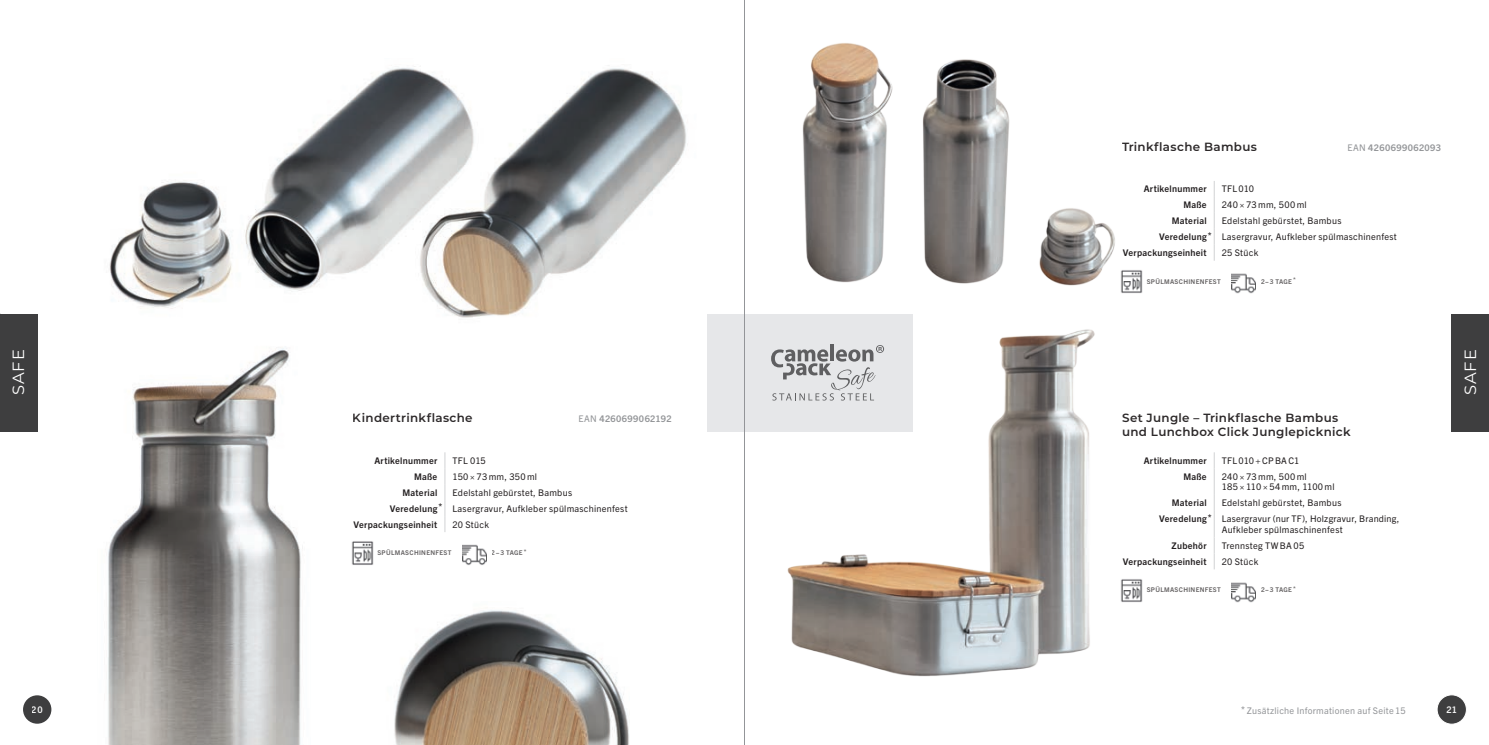
<style>
.page{position:relative;width:1489px;height:745px;background:#fff}
.page>*{position:absolute;margin:0;border:0;box-sizing:border-box;transform-origin:0 0}
.t1{font:16.25px "Montserrat";letter-spacing:.07em;color:#fff}
.t2{font:600 11.88px/14.1px "Montserrat";letter-spacing:.025em;color:#231f20}
.t3{font:9.12px/10.6px "Trade Gothic Next LT Pro";letter-spacing:.03em;color:#231f20}
.t4{font:700 9.12px "Trade Gothic Next LT Pro";letter-spacing:.03em;color:#231f20}
.t5{font:9.12px "Trade Gothic Next LT Pro";letter-spacing:.03em;color:#939598}
.t6{font:700 9.12px "Trade Gothic Next LT Pro";letter-spacing:.045em;color:#939598}
.t7{font:700 9.12px "Trade Gothic Next LT Pro";color:#fff}
.t8{font:700 6.5px "Trade Gothic Next LT Pro";letter-spacing:.05em;color:#231f20}
.s1{font-weight:400}
.s2{font-weight:700}
</style>
<div class="page">
<img style="left:394px;top:610px;width:235px;height:134px">
<img style="left:781px;top:325px;width:314px;height:352px">
<div style="left:23px;top:694px;width:28px;height:29px;background:#3e3e3f;border-radius:50%"></div>
<div style="left:1436px;top:694px;width:30px;height:29px;background:#3e3e3f;border-radius:50%"></div>
<div style="left:1436px;top:694px;width:30px;height:30px;border:1px solid #fff;border-radius:50%"></div>
<div style="left:1451px;top:314px;width:37px;height:117px;background:#3e3e3f"></div>
<div style="left:0;top:314px;width:37px;height:117px;background:#3e3e3f"></div>
<div style="left:744px;top:314px;width:168px;height:117px;background:#e6e7e9"></div>
<hr style="left:830px;top:344px;width:4px;height:17px;background:#5f5f61">
<svg style="left:771px;top:345px;width:113px;height:55px"></svg>
<svg style="left:1213px;top:181px;width:1px;height:79px"></svg>
<img style="left:802px;top:43px;width:91px;height:240px">
<img style="left:922px;top:59px;width:88px;height:225px">
<img style="left:1039px;top:208px;width:76px;height:78px">
<svg style="left:1213px;top:453px;width:1px;height:116px"></svg>
<svg style="left:444px;top:452px;width:1px;height:79px"></svg>
<img style="left:462px;top:544px;width:24px;height:21px">
<img style="left:352px;top:541px;width:22px;height:23px">
<img style="left:1231px;top:273px;width:24px;height:21px">
<img style="left:1121px;top:270px;width:22px;height:23px">
<img style="left:1231px;top:582px;width:24px;height:21px">
<img style="left:1121px;top:579px;width:22px;height:23px">
<img style="left:109px;top:68px;width:300px;height:241px">
<img style="left:409px;top:66px;width:279px;height:252px">
<div style="left:707px;top:314px;width:37px;height:117px;background:#e6e7e9"></div>
<img style="left:108px;top:347px;width:195px;height:397px">
<hr style="left:744px;top:0;width:1px;height:744px;background:#939598">
<h2 class="t2" style="left:1121px;top:139px;width:136px">Trinkflasche Bambus</h2>
<p class="t6" style="left:1347px;top:141px;width:95px"><span class="s1">EAN</span> 4260699062093</p>
<p class="t4" style="left:1143px;top:183px;width:64px">Artikelnummer</p>
<p class="t3" style="left:1221px;top:183px;width:34px">TFL 010</p>
<p class="t4" style="left:1183px;top:198px;width:25px">Maße</p>
<p class="t3" style="left:1221px;top:199px;width:86px">240 × 73 mm, 500 ml</p>
<p class="t4" style="left:1171px;top:214px;width:36px">Material</p>
<p class="t3" style="left:1221px;top:215px;width:121px">Edelstahl gebürstet, Bambus</p>
<p class="t3" style="left:1158px;top:231px;width:239px"><span class="s2">Veredelung*</span> Lasergravur, Aufkleber spülmaschinenfest</p>
<p class="t4" style="left:1122px;top:246px;width:85px">Verpackungseinheit</p>
<p class="t3" style="left:1221px;top:247px;width:38px">25 Stück</p>
<p class="t8" style="left:1146px;top:276px;width:76px">spülmaschinenfest</p>
<p class="t8" style="left:1261px;top:276px;width:36px">2-3 tage *</p>
<h1 class="t1" style="left:7px;top:395px;width:47px;rotate:-90deg">SAFE</h1>
<h1 class="t1" style="left:1458px;top:395px;width:47px;rotate:-90deg">SAFE</h1>
<h2 class="t2" style="left:353px;top:410px;width:121px">Kindertrinkflasche</h2>
<p class="t6" style="left:578px;top:412px;width:95px"><span class="s1">EAN</span> 4260699062192</p>
<p class="t4" style="left:374px;top:454px;width:64px">Artikelnummer</p>
<p class="t3" style="left:452px;top:454px;width:35px">TFL 015</p>
<p class="t4" style="left:414px;top:470px;width:25px">Maße</p>
<p class="t3" style="left:452px;top:470px;width:86px">150 × 73 mm, 350 ml</p>
<p class="t4" style="left:402px;top:485px;width:36px">Material</p>
<p class="t3" style="left:452px;top:486px;width:121px">Edelstahl gebürstet, Bambus</p>
<p class="t3" style="left:389px;top:502px;width:239px"><span class="s2">Veredelung*</span> Lasergravur, Aufkleber spülmaschinenfest</p>
<p class="t4" style="left:353px;top:517px;width:85px">Verpackungseinheit</p>
<p class="t3" style="left:452px;top:518px;width:38px">20 Stück</p>
<p class="t8" style="left:377px;top:547px;width:76px">spülmaschinenfest</p>
<p class="t8" style="left:492px;top:547px;width:36px">2-3 tage *</p>
<h2 class="t2" style="left:1121px;top:410px;width:230px">Set Jungle – Trinkflasche Bambus und Lunchbox Click Junglepicknick</h2>
<p class="t4" style="left:1143px;top:454px;width:64px">Artikelnummer</p>
<p class="t3" style="left:1221px;top:454px;width:79px">TFL 010 +CPBAC1</p>
<p class="t4" style="left:1183px;top:470px;width:25px">Maße</p>
<p class="t3" style="left:1221px;top:470px;width:114px">240 × 73 mm, 500 ml<br>185 × 110 × 54 mm, 1100 ml</p>
<p class="t4" style="left:1171px;top:496px;width:36px">Material</p>
<p class="t3" style="left:1158px;top:494px;width:242px;line-height:16px;text-align:center">Edelstahl gebürstet, Bambus<br><span class="s2">Veredelung*</span> Lasergravur (nur TF), Holzgravur, Branding,</p>
<p class="t3" style="left:1221px;top:523px;width:122px">Aufkleber spülmaschinenfest</p>
<p class="t4" style="left:1171px;top:539px;width:37px">Zubehör</p>
<p class="t3" style="left:1221px;top:539px;width:84px">Trennsteg TW BA 05</p>
<p class="t4" style="left:1122px;top:555px;width:85px">Verpackungseinheit</p>
<p class="t3" style="left:1221px;top:555px;width:38px">20 Stück</p>
<p class="t8" style="left:1146px;top:585px;width:76px">spülmaschinenfest</p>
<p class="t8" style="left:1261px;top:585px;width:36px">2-3 tage *</p>
<p class="t5" style="left:1241px;top:703px;width:166px"><span class="s2">*</span> Zusätzliche Informationen auf Seite 15</p>
<p class="t7" style="left:32px;top:703px;width:12px">20</p>
<p class="t7" style="left:1446px;top:703px;width:12px">21</p>
</div>
